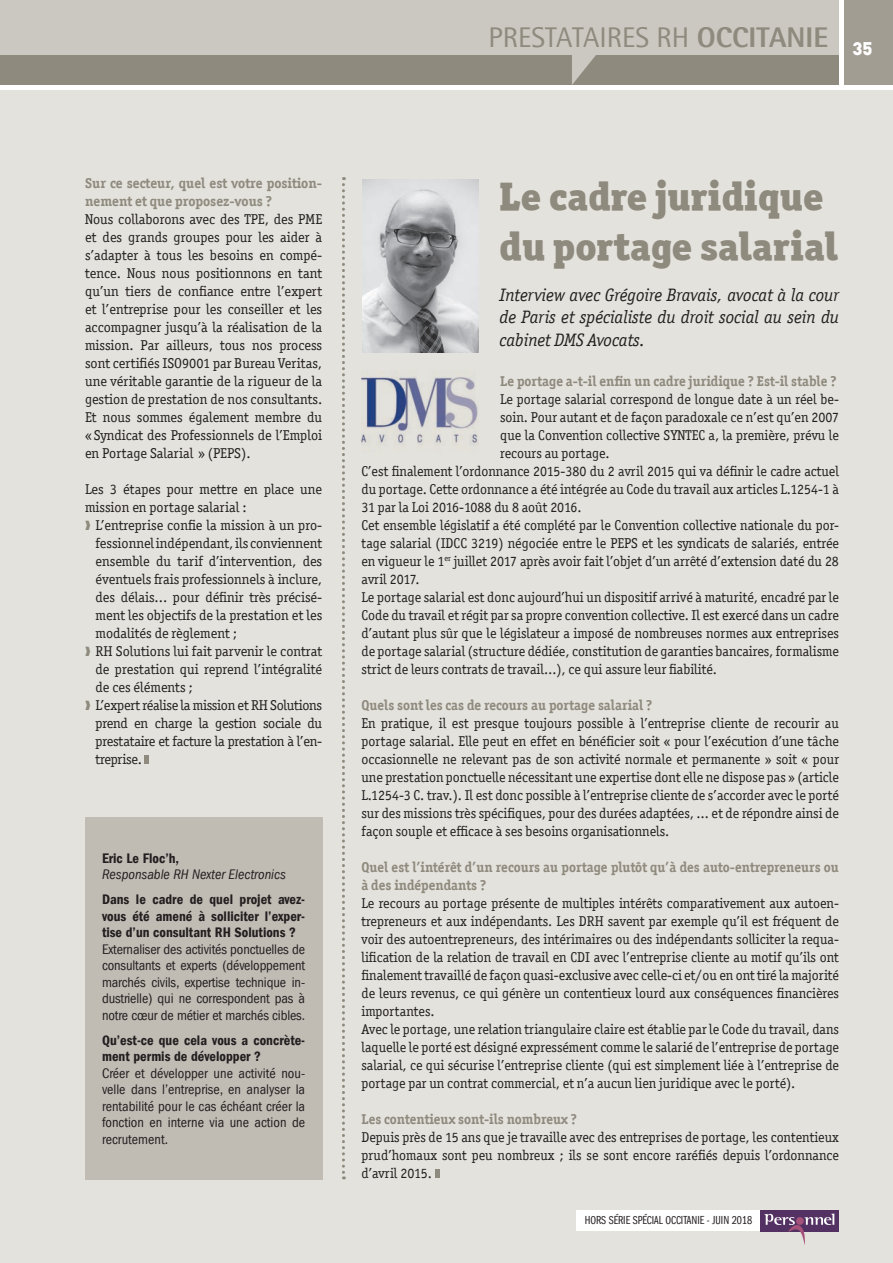
<style>
.page{position:relative;width:893px;height:1263px;background:#fff}
.page>*{position:absolute;margin:0;border:0;box-sizing:border-box;transform-origin:0 0}
.t1{font:39.75px/50.4px "Officina Ser Blk OSITCTT Black";color:#8f8a7e}
.t2{font:28.5px "Agfa Rotis Semisans";color:#8f8a7e}
.t3{font:italic 18px/22.5px "Officina Ser ITC";color:#231f20;text-align:justify}
.t4{font:900 18px "DIN";color:#fff}
.t5{font:14.25px/18px "Officina Ser ITC";color:#231f20;text-align:justify}
.t6{font:condensed 14.25px/16.5px "Franklin Gothic LT";color:#231f20;text-align:justify}
.t7{font:700 14.25px/18px "Officina Ser ITC";color:#8f8a7e}
.t8{font:600 condensed 14.25px/16.5px "Franklin Gothic LT";color:#231f20;text-align:justify}
.t9{font:14.25px "Officina Ser ITC";letter-spacing:-.02em;color:#231f20}
.t10{font:italic condensed 14.25px "Franklin Gothic LT";color:#231f20}
.t11{font:12px "Franklin Gothic LT Book Cmpr";color:#231f20}
.s1{font-weight:800}
.s2{color:#8f8a7e}
</style>
<div class="page">
<div style="left:0;top:0;width:839px;height:55px;background:#cbc8c1"></div>
<div style="left:0;top:55px;width:839px;height:30px;background:#8f8a7e"></div>
<div style="left:1px;top:90px;width:892px;height:1173px;background:#e4e2dd"></div>
<div style="left:844px;top:0;width:49px;height:85px;background:#a29d93"></div>
<svg style="left:572px;top:55px;width:24px;height:30px"></svg>
<svg style="left:435px;top:1170px;width:4px;height:8px"></svg>
<div style="left:144px;top:756px;width:5px;height:8px;background:#8f8a7e"></div>
<div style="left:85px;top:817px;width:237px;height:362px;background:#c0bcb4"></div>
<img style="left:362px;top:179px;width:116px;height:173px">
<img style="left:361px;top:377px;width:117px;height:69px">
<svg style="left:342px;top:177px;width:3px;height:1002px"></svg>
<div style="left:576px;top:1210px;width:185px;height:20px;background:#fff"></div>
<div style="left:761px;top:1210px;width:78px;height:21px;background:#533263"></div>
<svg style="left:764px;top:1213px;width:70px;height:32px"></svg>
<h2 class="t2" style="left:489px;top:20px;width:341px">PRESTATAIRES RH <span class="s1">OCCITANIE</span></h2>
<p class="t4" style="left:853px;top:37px;width:22px">35</p>
<p class="t7" style="left:85px;top:174px;width:239px">Sur ce secteur, quel est votre position&shy;nement et que proposez-vous ?</p>
<p class="t5" style="left:85px;top:210px;width:239px">Nous collaborons avec des TPE, des PME et des grands groupes pour les aider à s’adapter à tous les besoins en compé&shy;tence. Nous nous positionnons en tant qu’un tiers de confiance entre l’expert et l’entreprise pour les conseiller et les accompagner jusqu’à la réalisation de la mission. Par ailleurs, tous nos process sont certifiés ISO9001 par Bureau Veritas, une véritable garantie de la rigueur de la gestion de prestation de nos consultants.<br>Et nous sommes également membre du « Syndicat des Professionnels de l’Emploi en Portage Salarial » (PEPS).</p>
<p class="t5" style="left:85px;top:480px;width:239px">Les 3 étapes pour mettre en place une</p>
<p class="t5" style="left:85px;top:498px;width:163px">mission en portage salarial :</p>
<p class="t5" style="left:85px;top:516px;width:239px"><span class="s2">❱</span> L’entreprise confie la mission à un pro-</p>
<p class="t5" style="left:96px;top:534px;width:228px">fessionnel indépendant, ils conviennent</p>
<p class="t5" style="left:96px;top:552px;width:228px">ensemble du tarif d’intervention, des</p>
<p class="t5" style="left:96px;top:570px;width:228px">éventuels frais professionnels à inclure,</p>
<p class="t5" style="left:96px;top:588px;width:228px">des délais... pour définir très précisé-</p>
<p class="t5" style="left:96px;top:606px;width:228px">ment les objectifs de la prestation et les</p>
<p class="t5" style="left:96px;top:624px;width:143px">modalités de règlement ;</p>
<p class="t5" style="left:85px;top:642px;width:239px"><span class="s2">❱</span> RH Solutions lui fait parvenir le contrat</p>
<p class="t5" style="left:96px;top:660px;width:228px">de prestation qui reprend l’intégralité</p>
<p class="t5" style="left:96px;top:678px;width:99px">de ces éléments ;</p>
<p class="t9" style="left:85px;top:697px;width:239px"><span class="s2">❱</span> L’expert réalise la mission et RH Solutions</p>
<p class="t9" style="left:96px;top:715px;width:228px">prend en charge la gestion sociale du</p>
<p class="t9" style="left:96px;top:733px;width:228px">prestataire et facture la prestation à l’en-</p>
<p class="t9" style="left:96px;top:751px;width:48px">treprise.</p>
<p class="t8" style="left:102px;top:850px;width:79px">Eric Le Floc’h,</p>
<p class="t10" style="left:102px;top:866px;width:186px">Responsable RH Nexter Electronics</p>
<p class="t8" style="left:102px;top:891px;width:205px">Dans le cadre de quel projet avez&shy;vous été amené à solliciter l’exper&shy;tise d’un consultant RH Solutions ?</p>
<p class="t6" style="left:102px;top:941px;width:205px">Externaliser des activités ponctuelles de consultants et experts (développement marchés civils, expertise technique in&shy;dustrielle) qui ne correspondent pas à notre cœur de métier et marchés cibles.</p>
<p class="t8" style="left:102px;top:1032px;width:205px">Qu’est-ce que cela vous a concrète&shy;ment permis de développer ?</p>
<p class="t6" style="left:102px;top:1065px;width:205px">Créer et développer une activité nou&shy;velle dans l’entreprise, en analyser la rentabilité pour le cas échéant créer la fonction en interne via une action de recrutement.</p>
<h1 class="t1" style="left:500px;top:170px;width:340px">Le cadre juridique du portage salarial</h1>
<p class="t3" style="left:500px;top:283px;width:341px">Interview avec Grégoire Bravais, avocat à la cour de Paris et spécialiste du droit social au sein du cabinet DMS Avocats.</p>
<p class="t7" style="left:500px;top:372px;width:338px">Le portage a-t-il enfin un cadre juridique ? Est-il stable ?</p>
<p class="t5" style="left:500px;top:390px;width:340px">Le portage salarial correspond de longue date à un réel be-</p>
<p class="t5" style="left:500px;top:408px;width:340px">soin. Pour autant et de façon paradoxale ce n’est qu’en 2007</p>
<p class="t5" style="left:500px;top:426px;width:340px">que la Convention collective SYNTEC a, la première, prévu le</p>
<p class="t5" style="left:500px;top:444px;width:111px">recours au portage.</p>
<p class="t5" style="left:361px;top:462px;width:479px">C’est finalement l’ordonnance 2015-380 du 2 avril 2015 qui va définir le cadre actuel</p>
<p class="t5" style="left:361px;top:480px;width:479px">du portage. Cette ordonnance a été intégrée au Code du travail aux articles L.1254-1 à</p>
<p class="t5" style="left:361px;top:498px;width:222px">31 par la Loi 2016-1088 du 8 août 2016.</p>
<p class="t5" style="left:361px;top:516px;width:479px">Cet ensemble législatif a été complété par le Convention collective nationale du por-</p>
<p class="t5" style="left:361px;top:534px;width:479px">tage salarial (IDCC 3219) négociée entre le PEPS et les syndicats de salariés, entrée</p>
<p class="t5" style="left:361px;top:552px;width:479px">en vigueur le 1<sup>er</sup> juillet 2017 après avoir fait l’objet d’un arrêté d’extension daté du 28</p>
<p class="t5" style="left:361px;top:570px;width:60px">avril 2017.</p>
<p class="t5" style="left:361px;top:588px;width:479px">Le portage salarial est donc aujourd’hui un dispositif arrivé à maturité, encadré par le</p>
<p class="t5" style="left:361px;top:606px;width:479px">Code du travail et régit par sa propre convention collective. Il est exercé dans un cadre</p>
<p class="t5" style="left:361px;top:624px;width:479px">d’autant plus sûr que le législateur a imposé de nombreuses normes aux entreprises</p>
<p class="t5" style="left:361px;top:642px;width:479px">de portage salarial (structure dédiée, constitution de garanties bancaires, formalisme</p>
<p class="t5" style="left:361px;top:660px;width:357px">strict de leurs contrats de travail…), ce qui assure leur fiabilité.</p>
<p class="t7" style="left:361px;top:696px;width:292px">Quels sont les cas de recours au portage salarial ?</p>
<p class="t5" style="left:361px;top:714px;width:479px">En pratique, il est presque toujours possible à l’entreprise cliente de recourir au portage salarial. Elle peut en effet en bénéficier soit « pour l’exécution d’une tâche occasionnelle ne relevant pas de son activité normale et permanente » soit « pour une prestation ponctuelle nécessitant une expertise dont elle ne dispose pas » (article L.1254-3 C. trav.). Il est donc possible à l’entreprise cliente de s’accorder avec le porté sur des missions très spécifiques, pour des durées adaptées, … et de répondre ainsi de façon souple et efficace à ses besoins organisationnels.</p>
<p class="t7" style="left:361px;top:858px;width:479px">Quel est l’intérêt d’un recours au portage plutôt qu’à des auto-entrepreneurs ou à des indépendants ?</p>
<p class="t5" style="left:361px;top:894px;width:479px;text-align:left">Le recours au portage présente de multiples intérêts comparativement aux autoen&shy;trepreneurs et aux indépendants. Les DRH savent par exemple qu’il est fréquent de voir des autoentrepreneurs, des intérimaires ou des indépendants solliciter la requa&shy;lification de la relation de travail en CDI avec l’entreprise cliente au motif qu’ils ont finalement travaillé de façon quasi-exclusive avec celle-ci et/ou en ont tiré la majorité de leurs revenus, ce qui génère un contentieux lourd aux conséquences financières importantes.<br>Avec le portage, une relation triangulaire claire est établie par le Code du travail, dans laquelle le porté est désigné expressément comme le salarié de l’entreprise de portage salarial, ce qui sécurise l’entreprise cliente (qui est simplement liée à l’entreprise de portage par un contrat commercial, et n’a aucun lien juridique avec le porté).</p>
<p class="t7" style="left:361px;top:1110px;width:217px">Les contentieux sont-ils nombreux ?</p>
<p class="t5" style="left:361px;top:1128px;width:479px">Depuis près de 15 ans que je travaille avec des entreprises de portage, les contentieux prud’homaux sont peu nombreux ; ils se sont encore raréfiés depuis l’ordonnance d’avril 2015.</p>
<p class="t11" style="left:585px;top:1214px;width:169px">HORS SÉRIE SPÉCIAL OCCITANIE - JUIN 2018</p>
</div>
